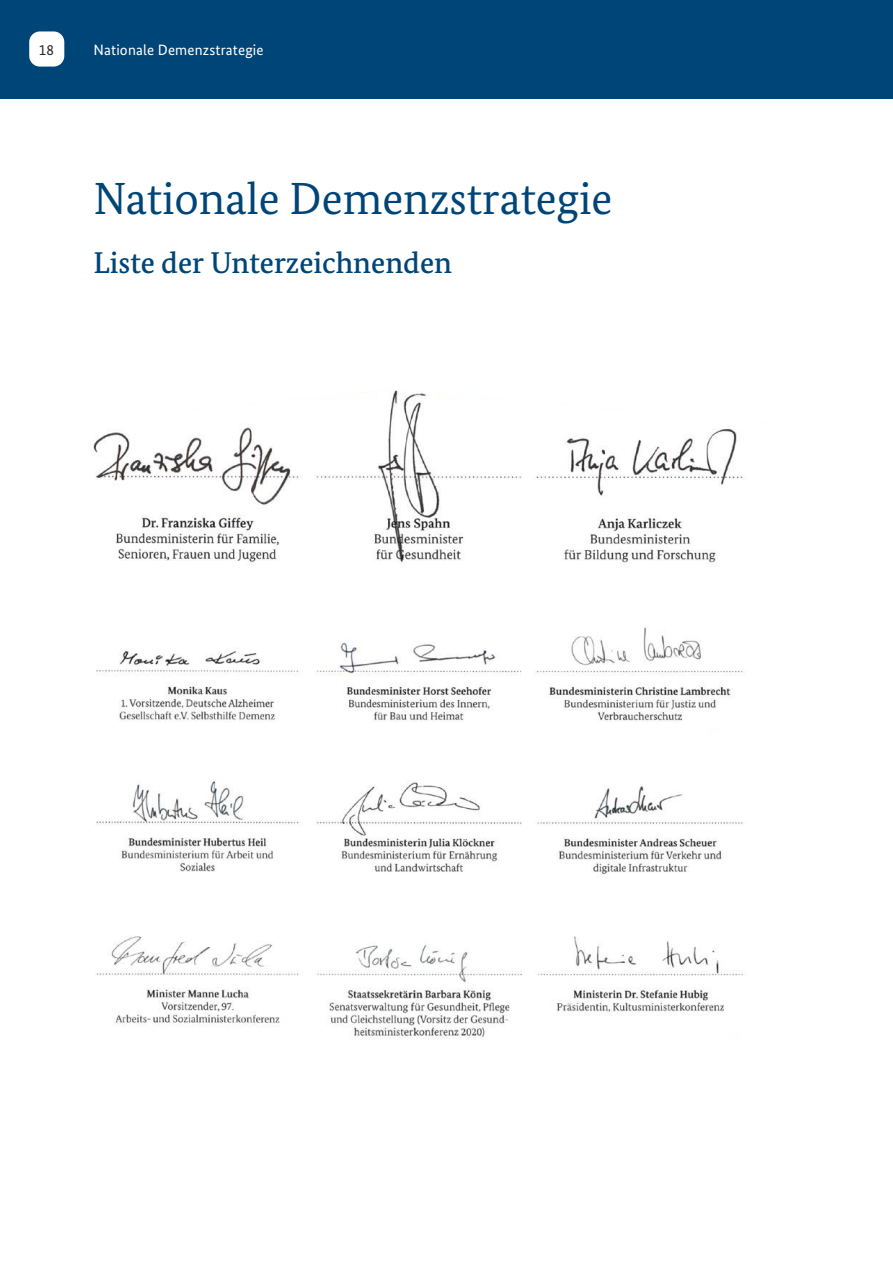
<style>
.page{position:relative;width:893px;height:1263px;background:#fff}
.page>*{position:absolute;margin:0;border:0;box-sizing:border-box;transform-origin:0 0}
.t1{font:45px "Bundes Serif";color:#004577}
.t2{font:500 30px "Bundes Serif";color:#004577}
.t3{font:15px "Bundes Sans";letter-spacing:.01em;color:#fff}
.t4{font:15px "Bundes Sans";color:#282827}
</style>
<div class="page">
<div style="left:0;top:0;width:893px;height:98px;background:#004577"></div>
<div style="left:29px;top:31px;width:35px;height:36px;background:#fff;border-radius:11px"></div>
<img style="left:93px;top:423px;width:650px;height:615px">
<svg style="left:375px;top:390px;width:52px;height:33px"></svg>
<p class="t4" style="left:39px;top:41px;width:16px">18</p>
<p class="t3" style="left:94px;top:41px;width:172px">Nationale Demenzstrategie</p>
<h1 class="t1" style="left:94px;top:171px;width:521px">Nationale Demenzstrategie</h1>
<h2 class="t2" style="left:94px;top:244px;width:360px">Liste der Unterzeichnenden</h2>
</div>
